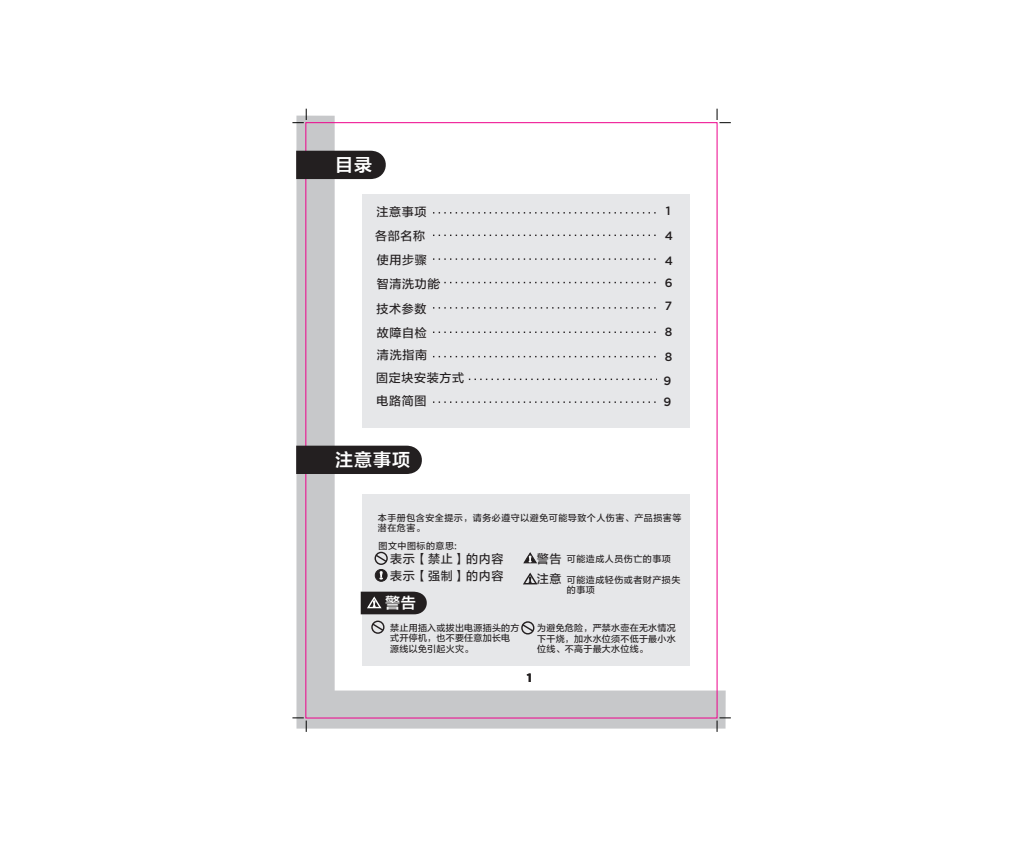
<style>
.page{position:relative;width:1021px;height:842px;background:#fff}
.page>*{position:absolute;margin:0;border:0;box-sizing:border-box;transform-origin:0 0}
.t1{font:18px "FZLTZCHK GBK1 0";letter-spacing:.055em;color:#fff}
.t2{font:15px "FZLTZCHK GBK1 0";color:#fff}
.t3{font:12px/23.8px "FZLTZHUNHK GBK1 0";letter-spacing:.055em;color:#231f20}
.t4{font:500 12px/25.3px "Gotham";color:#231f20}
.t5{font:700 12px "Gotham";color:#231f20}
.t6{font:9px/10.7px "FZLTZHUNHK GBK1 0";letter-spacing:.03em;color:#231f20}
.t7{font:9px/10.5px "FZLTZHUNHK GBK1 0";letter-spacing:.055em;color:#231f20}
.s1{font-size:12px}
</style>
<div class="page">
<svg style="left:296px;top:116px;width:430px;height:613px"></svg>
<div style="left:362px;top:194px;width:327px;height:234px;background:#e6e7e9"></div>
<div style="left:362px;top:494px;width:327px;height:172px;background:#e6e7e9"></div>
<svg style="left:433px;top:235px;width:223px;height:1px"></svg>
<svg style="left:433px;top:258px;width:223px;height:2px"></svg>
<svg style="left:523px;top:552px;width:14px;height:11px"></svg>
<svg style="left:523px;top:572px;width:15px;height:13px"></svg>
<div style="left:375px;top:569px;width:12px;height:12px;background:#231f20;border:1px solid #231f20;border-radius:50%"></div>
<svg style="left:379px;top:571px;width:4px;height:9px"></svg>
<div style="left:374px;top:552px;width:14px;height:13px;border:1px solid #231f20;border-radius:50%"></div>
<svg style="left:374px;top:553px;width:14px;height:10px"></svg>
<svg style="left:361px;top:592px;width:66px;height:22px"></svg>
<div style="left:371px;top:621px;width:13px;height:13px;border:1px solid #231f20;border-radius:50%"></div>
<svg style="left:371px;top:622px;width:14px;height:10px"></svg>
<svg style="left:296px;top:446px;width:131px;height:28px;background:#302d2e"></svg>
<svg style="left:296px;top:151px;width:95px;height:28px;background:#363233"></svg>
<svg style="left:433px;top:212px;width:223px;height:2px"></svg>
<svg style="left:433px;top:282px;width:223px;height:1px"></svg>
<svg style="left:433px;top:332px;width:223px;height:1px"></svg>
<svg style="left:433px;top:356px;width:223px;height:1px"></svg>
<svg style="left:433px;top:401px;width:223px;height:2px"></svg>
<svg style="left:433px;top:307px;width:223px;height:2px"></svg>
<svg style="left:469px;top:379px;width:188px;height:1px"></svg>
<div style="left:521px;top:621px;width:13px;height:13px;border:1px solid #231f20;border-radius:50%"></div>
<svg style="left:521px;top:623px;width:14px;height:10px"></svg>
<svg style="left:717px;top:109px;width:13px;height:14px"></svg>
<svg style="left:717px;top:718px;width:13px;height:14px"></svg>
<svg style="left:292px;top:718px;width:15px;height:14px"></svg>
<svg style="left:292px;top:109px;width:15px;height:14px"></svg>
<h1 class="t1" style="left:335px;top:155px;width:38px">目录</h1>
<h3 class="t3" style="left:375px;top:201px;width:66px">注意事项各部名称使用步骤智清洗功能</h3>
<h3 class="t3" style="left:376px;top:298px;width:52px;line-height:23.3px">技术参数故障自检</h3>
<h3 class="t3" style="left:377px;top:343px;width:51px">清洗指南</h3>
<h3 class="t3" style="left:376px;top:389px;width:51px">电路简图</h3>
<h3 class="t3" style="left:376px;top:367px;width:89px">固定块安装方式</h3>
<h1 class="t1" style="left:335px;top:450px;width:76px">注意事项</h1>
<h3 class="t4" style="left:666px;top:199px;width:6px">1</h3>
<h3 class="t4" style="left:664px;top:224px;width:10px">4</h3>
<h3 class="t4" style="left:664px;top:251px;width:10px;line-height:21.6px">4<br>6</h3>
<h3 class="t4" style="left:664px;top:294px;width:9px;text-align:justify">7<br>8<br>8</h3>
<h3 class="t4" style="left:663px;top:368px;width:9px">9</h3>
<h3 class="t4" style="left:663px;top:390px;width:9px">9</h3>
<p class="t7" style="left:378px;top:512px;width:305px">本手册包含安全提示，请务必遵守以避免可能导致个人伤害、产品损害等潜在危害。</p>
<p class="t7" style="left:378px;top:541px;width:80px">图文中图标的意思:</p>
<h3 class="t3" style="left:390px;top:547px;width:115px">表示【禁止】的内容</h3>
<h3 class="t3" style="left:390px;top:564px;width:115px">表示【强制】的内容</h3>
<h2 class="t2" style="left:385px;top:595px;width:32px">警告</h2>
<p class="t6" style="left:390px;top:622px;width:131px">禁止用插入或拔出电源插头的方式开停机，也不要任意加长电源线以免引起火灾。</p>
<p class="t7" style="left:537px;top:554px;width:136px"><span class="s1">警告</span>可能造成人员伤亡的事项</p>
<p class="t7" style="left:567px;top:575px;width:115px;text-indent:-30px"><span class="s1">注意</span>可能造成轻伤或者财产损失的事项</p>
<p class="t6" style="left:537px;top:623px;width:140px;text-align:justify">为避免危险，严禁水壶在无水情况下干烧，加水水位须不低于最小水位线、不高于最大水位线。</p>
<h3 class="t5" style="left:527px;top:672px;width:7px">1</h3>
</div>
